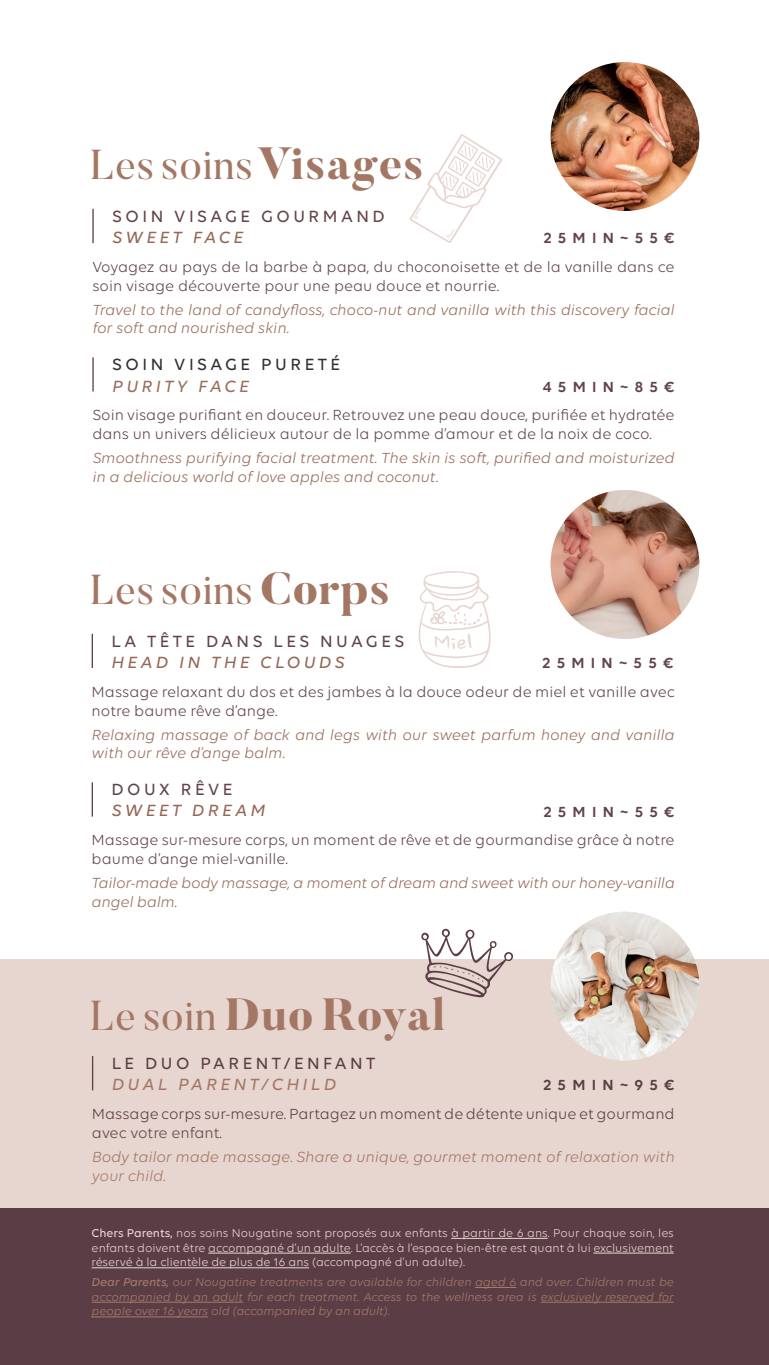
<style>
.page{position:relative;width:769px;height:1365px;background:#fff}
.page>*{position:absolute;margin:0;border:0;box-sizing:border-box;transform-origin:0 0}
.t1{font:800 44.8px "Butler";letter-spacing:.02em;color:#a37763}
.t2{font:41.65px "Butler";letter-spacing:.02em;color:#a37763}
.t3{font:29.22px "Nanum Brush";color:#e7d5d0}
.t4{font:italic 500 17.5px "Volte";letter-spacing:.2em;color:#946756}
.t5{font:500 17.5px "Volte";letter-spacing:.2em;color:#61444a}
.t6{font:500 17.5px "Volte";letter-spacing:.2em;color:#654348}
.t7{font:500 17.5px "Volte";letter-spacing:.2em;color:#5b3e45}
.t8{font:500 17.5px "Volte";letter-spacing:.2em;color:#312f30}
.t9{font:italic 500 17.5px "Volte";letter-spacing:.2em;color:#a37763}
.t10{font:italic 500 17.5px "Volte";letter-spacing:.2em;color:#986d5b}
.t11{font:15.75px/18.9px "Volte";color:#61444a}
.t12{font:italic 15.75px/18.9px "Volte";color:#986d5b}
.t13{font:italic 15.75px/23.8px "Volte";color:#a37763}
.t14{font:15.75px "Volte";color:#5b3e45}
.t15{font:600 15.75px "Volte";letter-spacing:.4em;color:#61444a}
.t16{font:italic 15.75px "Volte";color:#a77b69}
.t17{font:600 15.75px "Volte";letter-spacing:.4em;color:#5b3e45}
.t18{font:12.25px/14.7px "Volte";color:#e8d7d3;text-align:justify}
.t19{font:italic 12.25px/14.7px "Volte";color:#a77b69;text-align:justify}
.s1{font-weight:800;font-size:44.8px}
.s2{font-weight:400;font-size:41.65px}
.s3{font-style:normal;color:#61444a}
.s4{color:#a77b69}
.s5{font-weight:500}
</style>
<div class="page">
<svg style="left:418px;top:571px;width:73px;height:97px"></svg>
<svg style="left:409px;top:134px;width:93px;height:109px"></svg>
<div style="left:0;top:1207px;width:769px;height:157px;background:#5b3e45"></div>
<hr style="left:92px;top:633px;width:1px;height:35px;background:#5b3e45">
<hr style="left:92px;top:782px;width:1px;height:34px;background:#5b3e45">
<svg style="left:551px;top:490px;width:148px;height:149px;background:#c0907d"></svg>
<hr style="left:92px;top:209px;width:2px;height:34px;background:#5b3e45">
<hr style="left:92px;top:357px;width:2px;height:34px;background:#5b3e45">
<img style="left:551px;top:62px;width:148px;height:149px;border-radius:74px">
<div style="left:0;top:958px;width:769px;height:249px;background:#e7d5d0"></div>
<hr style="left:92px;top:1055px;width:1px;height:35px;background:#5b3e45">
<hr style="left:451px;top:1237px;width:97px;height:1px;background:#e8d7d3">
<hr style="left:208px;top:1252px;width:143px;height:1px;background:#e8d7d3">
<hr style="left:593px;top:1252px;width:81px;height:1px;background:#e8d7d3">
<hr style="left:92px;top:1267px;width:217px;height:1px;background:#e8d7d3">
<hr style="left:475px;top:1286px;width:41px;height:1px;background:#a77b69">
<hr style="left:92px;top:1301px;width:151px;height:1px;background:#a77b69">
<hr style="left:541px;top:1301px;width:133px;height:1px;background:#a77b69">
<hr style="left:92px;top:1316px;width:116px;height:1px;background:#a77b69">
<svg style="left:551px;top:911px;width:148px;height:149px"></svg>
<svg style="left:421px;top:928px;width:92px;height:69px"></svg>
<h2 class="t2" style="left:89px;top:138px;width:336px">Les soins <span class="s1">Visages</span></h2>
<p class="t6" style="left:112px;top:206px;width:274px">SOIN VISAGE GOURMAND</p>
<p class="t4" style="left:112px;top:227px;width:132px">SWEET FACE</p>
<p class="t11" style="left:92px;top:257px;width:584px">Voyagez au pays de la barbe à papa, du choconoisette et de la vanille dans ce soin visage découverte pour une peau douce et nourrie.</p>
<p class="t12" style="left:92px;top:300px;width:584px">Travel to the land of candyfloss, choco-nut and vanilla with this discovery facial for soft and nourished skin.</p>
<p class="t8" style="left:112px;top:354px;width:229px">SOIN VISAGE PURETÉ</p>
<p class="t10" style="left:112px;top:375px;width:138px">PURITY FACE</p>
<p class="t11" style="left:92px;top:405px;width:584px">Soin visage purifiant en douceur. Retrouvez une peau douce, purifiée et hydratée dans un univers délicieux autour de la pomme d’amour et de la noix de coco.</p>
<p class="t12" style="left:92px;top:448px;width:584px">Smoothness purifying facial treatment. The skin is soft, purified and moisturized in a delicious world of love apples and coconut.</p>
<p class="t15" style="left:544px;top:229px;width:132px">25MIN~55€</p>
<p class="t15" style="left:543px;top:377px;width:133px">45MIN~85€</p>
<h2 class="t2" style="left:89px;top:562px;width:302px">Les soins <span class="s1">Corps</span></h2>
<p class="t5" style="left:111px;top:631px;width:294px">LA TÊTE DANS LES NUAGES</p>
<p class="t4" style="left:111px;top:652px;width:234px">HEAD IN THE CLOUDS</p>
<p class="t11" style="left:92px;top:682px;width:584px">Massage relaxant du dos et des jambes à la douce odeur de miel et vanille avec notre baume rêve d’ange.</p>
<p class="t12" style="left:92px;top:724px;width:584px">Relaxing massage of back and legs with our sweet parfum honey and vanilla with our rêve d’ange balm.</p>
<p class="t5" style="left:111px;top:779px;width:122px">DOUX RÊVE</p>
<p class="t4" style="left:111px;top:800px;width:155px">SWEET DREAM</p>
<p class="t11" style="left:92px;top:830px;width:584px">Massage sur-mesure corps, un moment de rêve et de gourmandise grâce à notre baume d’ange miel-vanille.</p>
<p class="t12" style="left:92px;top:873px;width:585px">Tailor-made body massage, a moment of dream and sweet with our honey-vanilla angel balm.</p>
<h3 class="t3" style="left:434px;top:630px;width:41px">Miel</h3>
<p class="t15" style="left:543px;top:653px;width:132px">25MIN~55€</p>
<p class="t15" style="left:544px;top:802px;width:132px">25MIN~55€</p>
<h1 class="t1" style="left:89px;top:986px;width:357px"><span class="s2">Le soin</span> Duo Royal</h1>
<p class="t7" style="left:112px;top:1053px;width:265px">LE DUO PARENT/ENFANT</p>
<p class="t9" style="left:112px;top:1074px;width:226px">DUAL PARENT/CHILD</p>
<p class="t14" style="left:92px;top:1104px;width:584px">Massage corps sur-mesure. Partagez un moment de détente unique et gourmand</p>
<p class="t13" style="left:92px;top:1120px;width:584px"><span class="s3">avec votre enfant.<br></span>Body tailor made massage. Share a unique, gourmet moment of <span class="s4">relaxation with</span></p>
<p class="t16" style="left:92px;top:1166px;width:75px">your child.</p>
<p class="t17" style="left:543px;top:1075px;width:133px">25MIN~95€</p>
<p class="t18" style="left:92px;top:1225px;width:584px"><span class="s5">Chers Parents,</span> nos soins Nougatine sont proposés aux enfants à partir de 6 ans. Pour chaque soin, les enfants doivent être accompagné d’un adulte. L’accès à l’espace bien-être est quant à lui exclusivement réservé à la clientèle de plus de 16 ans (accompagné d’un adulte).</p>
<p class="t19" style="left:92px;top:1274px;width:584px"><span class="s5">Dear Parents,</span> our Nougatine treatments are available for children aged 6 and over. Children must be accompanied by an adult for each treatment. Access to the wellness area is exclusively reserved for people over 16 years old (accompanied by an adult).</p>
</div>
